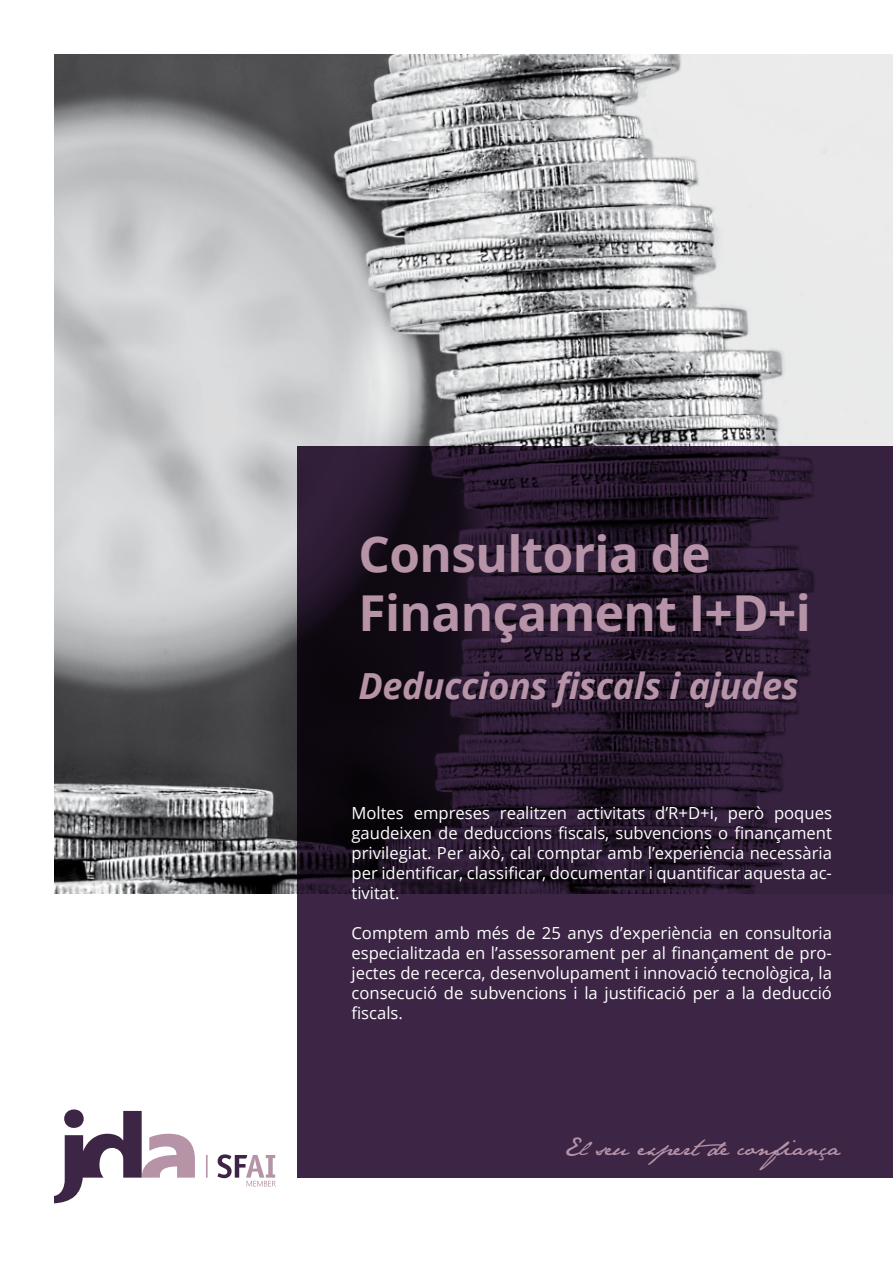
<style>
.page{position:relative;width:893px;height:1263px;background:#fff}
.page>*{position:absolute;margin:0;border:0;box-sizing:border-box;transform-origin:0 0}
.t1{font:700 49.5px/59.4px "Open Sans";letter-spacing:-.01em;color:#b693a7}
.t2{font:italic 700 36px "Open Sans";letter-spacing:-.01em;color:#b693a7}
.t3{font:22.5px "Jane Austen";color:#b693a7}
.t4{font:16.65px/20px "Open Sans";color:#fff;text-align:justify}
</style>
<div class="page">
<img style="left:54px;top:54px;width:839px;height:839px">
<svg style="left:64px;top:1109px;width:20px;height:19px"></svg>
<svg style="left:54px;top:1111px;width:141px;height:92px"></svg>
<hr style="left:206px;top:1155px;width:2px;height:22px;background:#b693a7">
<svg style="left:218px;top:1154px;width:58px;height:32px"></svg>
<svg style="left:298px;top:446px;width:595px;height:732px;background:#2d1c35"></svg>
<h1 class="t1" style="left:358px;top:523px;width:454px">Consultoria de<br>Finançament I+D+i</h1>
<h2 class="t2" style="left:358px;top:660px;width:442px">Deduccions fiscals i ajudes</h2>
<p class="t4" style="left:351px;top:803px;width:482px">Moltes empreses realitzen activitats d’R+D+i, però poques gaudeixen de deduccions fiscals, subvencions o finançament privilegiat. Per això, cal comptar amb l’experiència necessària per identificar, classificar, documentar i quantificar aquesta ac&shy;tivitat.</p>
<p class="t4" style="left:351px;top:923px;width:482px">Comptem amb més de 25 anys d’experiència en consultoria especialitzada en l’assessorament per al finançament de pro&shy;jectes de recerca, desenvolupament i innovació tecnològica, la consecució de subvencions i la justificació per a la deducció fiscals.</p>
<h3 class="t3" style="left:564px;top:1134px;width:278px">El seu expertde confiança</h3>
</div>
